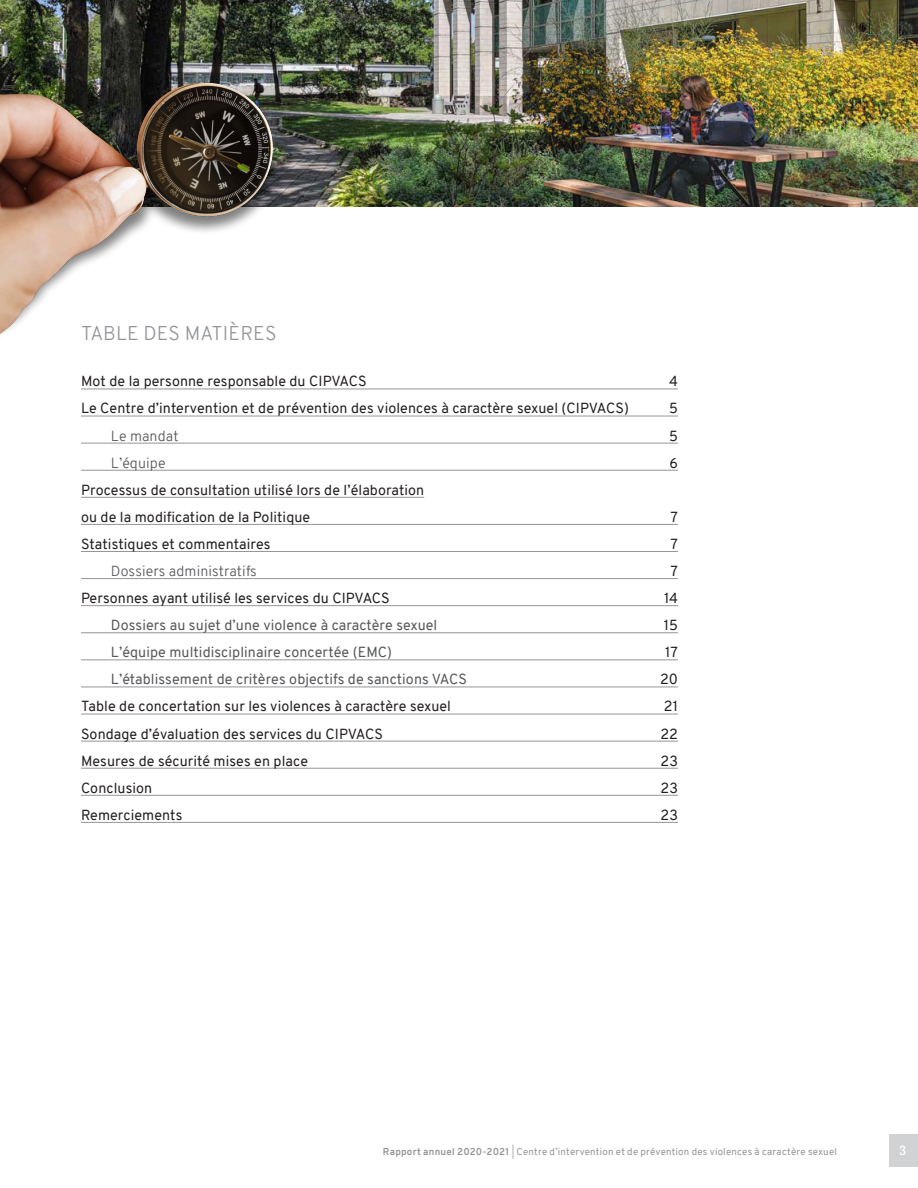
<style>
.page{position:relative;width:918px;height:1188px;background:#fff}
.page>*{position:absolute;margin:0;border:0;box-sizing:border-box;transform-origin:0 0}
.Titre{font:300 19.5px "Overpass";letter-spacing:.01em;color:#939598}
.Table_des_matières{font:14.25px "Overpass";letter-spacing:.005em;color:#231f20}
.Table_des_matières_2{font:14.25px "Overpass";letter-spacing:.005em;color:#57585a}
.Table_des_matières_2-2{font:300 14.25px "Overpass";letter-spacing:.005em;color:#57585a}
.Table_des_matières_2-3{font:14.25px "Overpass";color:#231f20}
.t1{font:500 condensed 13.5px "Helvetica Neue LT Std";color:#fff}
.t2{font:9.75px "Overpass";letter-spacing:.02em;color:#939598}
.s1{font-weight:700}
.s2{font-weight:300}
</style>
<div class="page">
<div style="left:889px;top:1134px;width:29px;height:33px;background:#d1d2d4"></div>
<img style="left:0;top:0;width:918px;height:206px">
<img style="left:0;top:48px;width:308px;height:287px">
<hr style="left:81px;top:389px;width:597px;height:1px;background:#939598">
<hr style="left:81px;top:416px;width:597px;height:1px;background:#939598">
<hr style="left:81px;top:443px;width:597px;height:1px;background:#939598">
<hr style="left:81px;top:470px;width:597px;height:1px;background:#939598">
<hr style="left:81px;top:497px;width:343px;height:1px;background:#939598">
<hr style="left:81px;top:524px;width:597px;height:1px;background:#939598">
<hr style="left:81px;top:551px;width:597px;height:1px;background:#939598">
<hr style="left:81px;top:578px;width:597px;height:1px;background:#939598">
<hr style="left:81px;top:605px;width:597px;height:1px;background:#939598">
<hr style="left:81px;top:633px;width:597px;height:1px;background:#939598">
<hr style="left:81px;top:660px;width:597px;height:1px;background:#939598">
<hr style="left:81px;top:687px;width:597px;height:1px;background:#939598">
<hr style="left:81px;top:714px;width:597px;height:1px;background:#939598">
<hr style="left:81px;top:741px;width:597px;height:1px;background:#939598">
<hr style="left:81px;top:768px;width:597px;height:1px;background:#939598">
<hr style="left:81px;top:795px;width:597px;height:1px;background:#939598">
<hr style="left:81px;top:822px;width:597px;height:1px;background:#939598">
<p class="Titre" style="left:81px;top:319px;width:197px">TABLE DES MATIÈRES</p>
<p class="Table_des_matières" style="left:81px;top:371px;width:287px">Mot de la personne responsable du CIPVACS</p>
<p class="Table_des_matières" style="left:669px;top:371px;width:10px">4</p>
<p class="Table_des_matières" style="left:81px;top:398px;width:549px">Le Centre d’intervention et de prévention des violences à caractère sexuel (CIPVACS)</p>
<p class="Table_des_matières" style="left:669px;top:398px;width:10px">5</p>
<p class="Table_des_matières_2-2" style="left:111px;top:425px;width:69px">Le mandat</p>
<p class="Table_des_matières_2-3" style="left:669px;top:425px;width:10px">5</p>
<p class="Table_des_matières_2-2" style="left:111px;top:452px;width:56px">L’équipe</p>
<p class="Table_des_matières_2-3" style="left:669px;top:452px;width:10px">6</p>
<p class="Table_des_matières" style="left:81px;top:480px;width:345px">Processus de consultation utilisé lors de l’élaboration</p>
<p class="Table_des_matières" style="left:81px;top:507px;width:231px">ou de la modification de la Politique</p>
<p class="Table_des_matières" style="left:671px;top:507px;width:9px">7</p>
<p class="Table_des_matières" style="left:81px;top:534px;width:191px">Statistiques et commentaires</p>
<p class="Table_des_matières" style="left:671px;top:534px;width:9px">7</p>
<p class="Table_des_matières_2-2" style="left:111px;top:561px;width:147px">Dossiers administratifs</p>
<p class="Table_des_matières_2-3" style="left:671px;top:561px;width:9px">7</p>
<p class="Table_des_matières" style="left:81px;top:588px;width:310px">Personnes ayant utilisé les services du CIPVACS</p>
<p class="Table_des_matières" style="left:664px;top:588px;width:15px">14</p>
<p class="Table_des_matières_2" style="left:111px;top:615px;width:328px">Dossiers au sujet d’une violence à caractère sexuel</p>
<p class="Table_des_matières_2-3" style="left:664px;top:615px;width:16px">15</p>
<p class="Table_des_matières_2" style="left:111px;top:642px;width:283px">L’équipe multidisciplinaire concertée (EMC)</p>
<p class="Table_des_matières_2-3" style="left:665px;top:642px;width:14px">17</p>
<p class="Table_des_matières_2" style="left:111px;top:669px;width:357px">L’établissement de critères objectifs de sanctions VACS</p>
<p class="Table_des_matières_2-3" style="left:660px;top:669px;width:19px">20</p>
<p class="Table_des_matières" style="left:81px;top:696px;width:372px">Table de concertation sur les violences à caractère sexuel</p>
<p class="Table_des_matières" style="left:664px;top:696px;width:16px">21</p>
<p class="Table_des_matières" style="left:81px;top:723px;width:303px">Sondage d’évaluation des services du CIPVACS</p>
<p class="Table_des_matières" style="left:660px;top:723px;width:19px">22</p>
<p class="Table_des_matières" style="left:81px;top:750px;width:229px">Mesures de sécurité mises en place</p>
<p class="Table_des_matières" style="left:661px;top:750px;width:19px">23</p>
<p class="Table_des_matières" style="left:81px;top:778px;width:73px">Conclusion</p>
<p class="Table_des_matières" style="left:661px;top:778px;width:19px">23</p>
<p class="Table_des_matières" style="left:81px;top:805px;width:103px">Remerciements</p>
<p class="Table_des_matières" style="left:661px;top:805px;width:19px">23</p>
<p class="t2" style="left:383px;top:1145px;width:456px"><span class="s1">Rapport annuel 2020-2021</span> <span class="s2">|</span> Centre d’intervention et de prévention des violences à caractère sexuel</p>
<p class="t1" style="left:900px;top:1143px;width:8px">3</p>
</div>
